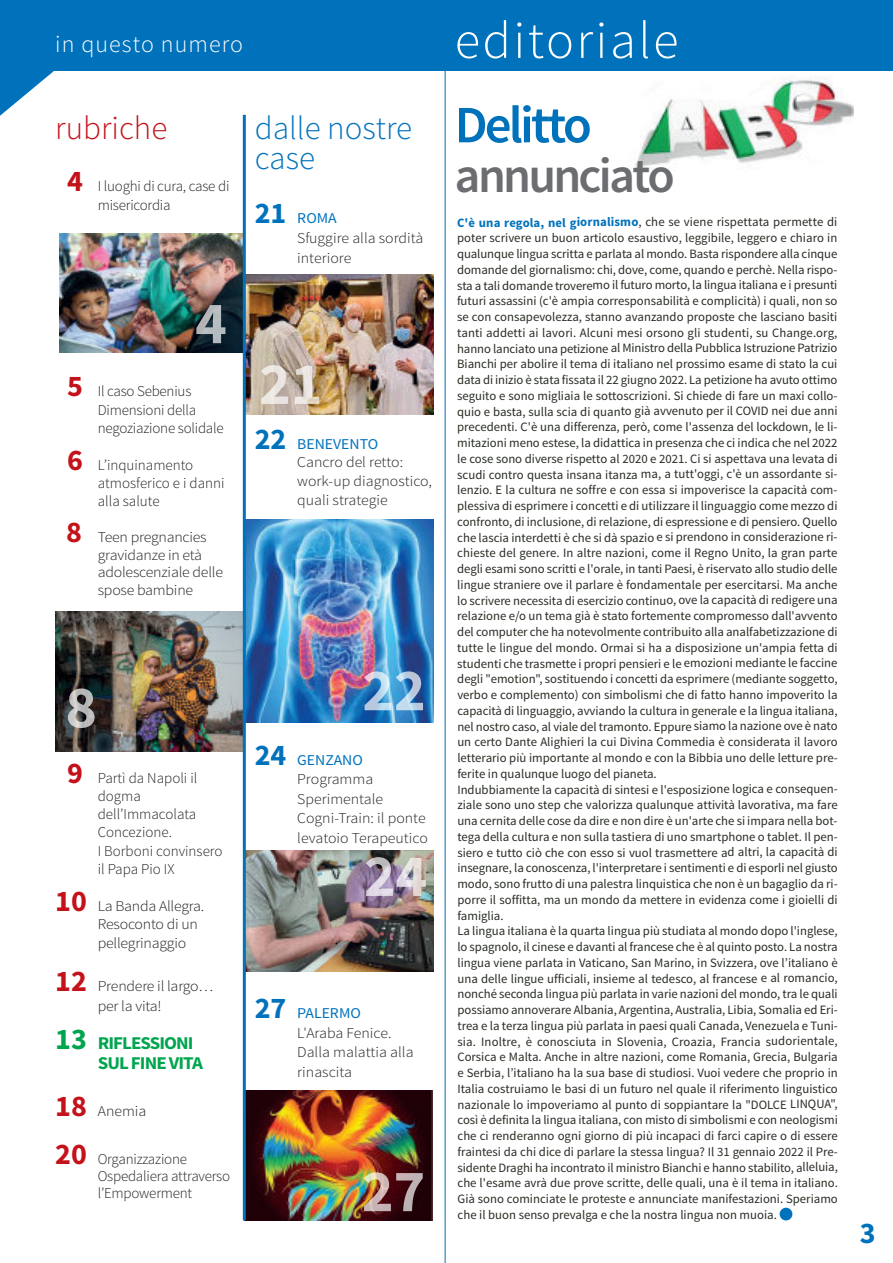
<style>
.page{position:relative;width:893px;height:1263px;background:#fff}
.page>*{position:absolute;margin:0;border:0;box-sizing:border-box;transform-origin:0 0}
.t1{font:700 60px "Source Sans Pro";color:rgb(255 255 255/.7)}
.t2{font:300 52.5px "Source Sans Pro";letter-spacing:.045em;color:#fff}
.t3{font:600 52.5px "Source Sans Pro";letter-spacing:-.055em;color:#0072bc}
.t4{font:600 49.5px "Source Sans Pro";letter-spacing:-.055em;color:#6c6d70}
.t5{font:300 33px/29.7px "Source Sans Pro";color:#0072bc}
.t6{font:300 33px "Source Sans Pro";color:#c4121a}
.t7{font:700 30px "Source Sans Pro";color:#0072bc}
.t8{font:300 24px "Source Sans Pro";letter-spacing:.045em;color:#fff}
.t9{font:700 18px/20px "Source Sans Pro";letter-spacing:-.05em;color:#00a54f;scale:1.06 1}
.t10{font:300 15px/19.5px "Source Sans Pro";letter-spacing:-.015em;color:#231f20;scale:1.06 1}
.t11{font:300 15px/18.1px "Source Sans Pro";letter-spacing:-.015em;color:#231f20}
.t12{font:12.75px/15.8px "Source Sans Pro";color:#272d23}
.s1{font-weight:700;font-size:30px;color:#c4121a}
.s2{font-weight:700;font-size:30px;color:#0072bc}
.s3{font-weight:400;color:#0072bc}
.s4{font-size:30px}
.s5{font-weight:700;color:#0072bc}
</style>
<div class="page">
<div style="left:2px;top:0;width:891px;height:71px;background:#0072bc"></div>
<svg style="left:0;top:0;width:54px;height:116px"></svg>
<img style="left:59px;top:234px;width:184px;height:118px">
<hr style="left:445px;top:0;width:1px;height:1263px;background:#0072bc">
<img style="left:246px;top:519px;width:187px;height:203px">
<img style="left:246px;top:1091px;width:186px;height:129px">
<img style="left:246px;top:850px;width:188px;height:121px">
<img style="left:246px;top:274px;width:188px;height:141px">
<img style="left:55px;top:612px;width:188px;height:139px">
<img style="left:635px;top:75px;width:218px;height:93px">
<div style="left:780px;top:1208px;width:12px;height:12px;background:#0072bc;border-radius:50%"></div>
<hr style="left:243px;top:115px;width:3px;height:1105px;background:#0072bc">
<h3 class="t8" style="left:55px;top:29px;width:189px">in questo numero</h3>
<h3 class="t6" style="left:55px;top:108px;width:114px">rubriche</h3>
<p class="t11" style="left:98px;top:177px;width:133px;line-height:18.6px;text-indent:-31px"><span class="s1">4</span> I luoghi di cura, case di misericordia</p>
<h1 class="t1" style="left:195px;top:285px;width:33px">4</h1>
<p class="t11" style="left:98px;top:382px;width:127px;line-height:18.6px;text-indent:-31px"><span class="s1">5</span> Il caso Sebenius<br>Dimensioni della negoziazione solidale</p>
<p class="t11" style="left:98px;top:456px;width:128px;text-indent:-31px"><span class="s1">6</span> L’inquinamento atmosferico e i danni alla salute</p>
<p class="t10" style="left:98px;top:529px;width:120px;line-height:17.4px;text-indent:-32px"><span class="s1">8</span> Teen pregnancies gravidanze in età adolescenziale delle spose bambine</p>
<h3 class="t5" style="left:255px;top:114px;width:159px">dalle nostre case</h3>
<p class="t10" style="left:297px;top:208px;width:120px;text-indent:-43px"><span class="s2">21</span> <span class="s3">ROMA<br></span>Sfuggire alla sordità interiore</p>
<h1 class="t1" style="left:259px;top:345px;width:65px">21</h1>
<p class="t10" style="left:297px;top:435px;width:129px;line-height:18.6px;text-indent:-43px"><span class="s2">22</span> <span class="s3">BENEVENTO<br></span>Cancro del retto: work-up diagnostico, quali strategie</p>
<h1 class="t1" style="left:65px;top:669px;width:33px">8</h1>
<p class="t11" style="left:98px;top:769px;width:126px;text-indent:-31px"><span class="s1">9</span> Partì da Napoli il dogma dell’Immacolata<br>Concezione.<br>I Borboni convinsero il Papa Pio IX</p>
<p class="t10" style="left:98px;top:897px;width:102px;line-height:18.5px;text-indent:-43px"><span class="s1">10</span> La Banda Allegra.<br>Resoconto di un pellegrinaggio</p>
<p class="t10" style="left:55px;top:976px;width:150px;line-height:20px;text-align:center"><span class="s1">12</span> Prendere il largo… per la vita!</p>
<h3 class="t9" style="left:98px;top:1034px;width:101px;text-indent:-43px"><span class="s4">13</span> RIFLESSIONI<br>SUL FINE VITA</h3>
<p class="t10" style="left:55px;top:1101px;width:88px"><span class="s1">18</span> Anemia</p>
<p class="t11" style="left:98px;top:1151px;width:134px;line-height:17px;text-indent:-43px"><span class="s1">20</span> Organizzazione<br>Ospedaliera attraverso l’Empowerment</p>
<h1 class="t1" style="left:362px;top:652px;width:65px">22</h1>
<p class="t10" style="left:297px;top:750px;width:125px;text-indent:-43px"><span class="s2">24</span> <span class="s3">GENZANO<br></span>Programma<br>Sperimentale<br>Cogni-Train: il ponte levatoio Terapeutico</p>
<h1 class="t1" style="left:364px;top:837px;width:65px">24</h1>
<p class="t10" style="left:297px;top:1003px;width:111px;text-indent:-43px"><span class="s2">27</span> <span class="s3">PALERMO<br></span>L'Araba Fenice.<br>Dalla malattia alla rinascita</p>
<h1 class="t1" style="left:362px;top:1153px;width:65px">27</h1>
<h2 class="t2" style="left:455px;top:9px;width:225px">editoriale</h2>
<h2 class="t3" style="left:455px;top:92px;width:139px">Delitto</h2>
<h3 class="t4" style="left:455px;top:145px;width:222px">annunciato</h3>
<p class="t12" style="left:457px;top:215px;width:382px"><span class="s5">C'è una regola, nel giornalismo</span>, che se viene rispettata permette di poter scrivere un buon articolo esaustivo, leggibile, leggero e chiaro in qualunque lingua scritta e parlata al mondo. Basta rispondere alla cinque domande del giornalismo: chi, dove, come, quando e perchè. Nella rispo&shy;sta a tali domande troveremo il futuro morto, la lingua italiana e i presunti futuri assassini (c'è ampia corresponsabilità e complicità) i quali, non so se con consapevolezza, stanno avanzando proposte che lasciano basiti tanti addetti ai lavori. Alcuni mesi orsono gli studenti, su Change.org, hanno lanciato una petizione al Ministro della Pubblica Istruzione Patrizio Bianchi per abolire il tema di italiano nel prossimo esame di stato la cui data di inizio è stata fissata il 22 giugno 2022. La petizione ha avuto ottimo seguito e sono migliaia le sottoscrizioni. Si chiede di fare un maxi collo&shy;quio e basta, sulla scia di quanto già avvenuto per il COVID nei due anni precedenti. C'è una differenza, però, come l'assenza del lockdown, le li&shy;mitazioni meno estese, la didattica in presenza che ci indica che nel 2022 le cose sono diverse rispetto al 2020 e 2021. Ci si aspettava una levata di scudi contro questa insana itanza ma, a tutt'oggi, c'è un assordante si&shy;lenzio. E la cultura ne soffre e con essa si impoverisce la capacità com&shy;plessiva di esprimere i concetti e di utilizzare il linguaggio come mezzo di confronto, di inclusione, di relazione, di espressione e di pensiero. Quello che lascia interdetti è che si dà spazio e si prendono in considerazione ri&shy;chieste del genere. In altre nazioni, come il Regno Unito, la gran parte degli esami sono scritti e l'orale, in tanti Paesi, è riservato allo studio delle lingue straniere ove il parlare è fondamentale per esercitarsi. Ma anche lo scrivere necessita di esercizio continuo, ove la capacità di redigere una relazione e/o un tema già è stato fortemente compromesso dall'avvento del computer che ha notevolmente contribuito alla analfabetizzazione di tutte le lingue del mondo. Ormai si ha a disposizione un'ampia fetta di studenti che trasmette i propri pensieri e le emozioni mediante le faccine degli "emotion", sostituendo i concetti da esprimere (mediante soggetto, verbo e complemento) con simbolismi che di fatto hanno impoverito la capacità di linguaggio, avviando la cultura in generale e la lingua italiana, nel nostro caso, al viale del tramonto. Eppure siamo la nazione ove è nato un certo Dante Alighieri la cui Divina Commedia è considerata il lavoro letterario più importante al mondo e con la Bibbia uno delle letture pre&shy;ferite in qualunque luogo del pianeta.<br>Indubbiamente la capacità di sintesi e l'esposizione logica e consequen&shy;ziale sono uno step che valorizza qualunque attività lavorativa, ma fare una cernita delle cose da dire e non dire è un'arte che si impara nella bot&shy;tega della cultura e non sulla tastiera di uno smartphone o tablet. Il pen&shy;siero e tutto ciò che con esso si vuol trasmettere ad altri, la capacità di insegnare, la conoscenza, l'interpretare i sentimenti e di esporli nel giusto modo, sono frutto di una palestra linquistica che non è un bagaglio da ri&shy;porre il soffitta, ma un mondo da mettere in evidenza come i gioielli di famiglia.<br>La lingua italiana è la quarta lingua più studiata al mondo dopo l'inglese, lo spagnolo, il cinese e davanti al francese che è al quinto posto. La nostra lingua viene parlata in Vaticano, San Marino, in Svizzera, ove l’italiano è una delle lingue ufficiali, insieme al tedesco, al francese e al romancio, nonché seconda lingua più parlata in varie nazioni del mondo, tra le quali possiamo annoverare Albania, Argentina, Australia, Libia, Somalia ed Eri&shy;trea e la terza lingua più parlata in paesi quali Canada, Venezuela e Tuni&shy;sia. Inoltre, è conosciuta in Slovenia, Croazia, Francia sudorientale, Corsica e Malta. Anche in altre nazioni, come Romania, Grecia, Bulgaria e Serbia, l’italiano ha la sua base di studiosi. Vuoi vedere che proprio in Italia costruiamo le basi di un futuro nel quale il riferimento linguistico nazionale lo impoveriamo al punto di soppiantare la "DOLCE LINQUA", così è definita la lingua italiana, con misto di simbolismi e con neologismi che ci renderanno ogni giorno di più incapaci di farci capire o di essere fraintesi da chi dice di parlare la stessa lingua? Il 31 gennaio 2022 il Pre&shy;sidente Draghi ha incontrato il ministro Bianchi e hanno stabilito, alleluia, che l'esame avrà due prove scritte, delle quali, una è il tema in italiano.<br>Già sono cominciate le proteste e annunciate manifestazioni. Speriamo che il buon senso prevalga e che la nostra lingua non muoia.</p>
<h3 class="t7" style="left:860px;top:1214px;width:17px">3</h3>
</div>
